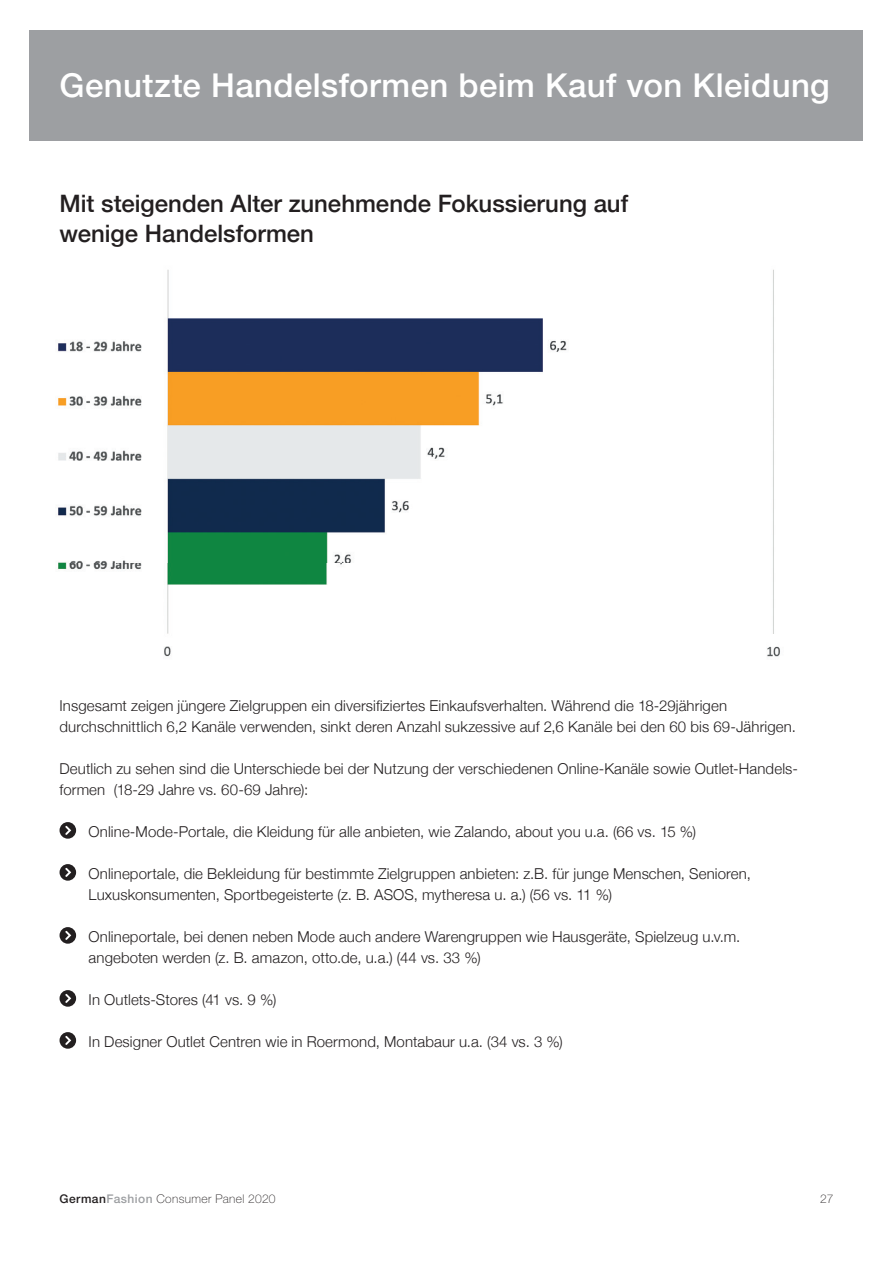
<style>
.page{position:relative;width:893px;height:1263px;background:#fff}
.page>*{position:absolute;margin:0;border:0;box-sizing:border-box;transform-origin:0 0}
.t1{font:500 33px "Helvetica Neue LT";letter-spacing:.01em;color:#fff}
.t2{font:500 24px/30px "Helvetica Neue";color:#231f20}
.t3{font:300 15px/21px "Helvetica Neue";letter-spacing:.01em;color:#231f20}
.t4{font:100 12px "Helvetica Neue LT";letter-spacing:.03em;color:#231f20}
.s1{font-weight:500}
.s2{font-weight:500;color:#9d9fa2}
</style>
<div class="page">
<div style="left:30px;top:30px;width:833px;height:110px;background:#9d9fa2"></div>
<svg style="left:60px;top:822px;width:16px;height:17px"></svg>
<svg style="left:60px;top:864px;width:16px;height:17px"></svg>
<svg style="left:60px;top:927px;width:16px;height:17px"></svg>
<svg style="left:60px;top:990px;width:16px;height:17px"></svg>
<svg style="left:60px;top:1032px;width:16px;height:17px"></svg>
<img style="left:58px;top:269px;width:722px;height:388px">
<h1 class="t1" style="left:60px;top:65px;width:772px">Genutzte Handelsformen beim Kauf von Kleidung</h1>
<h2 class="t2" style="left:60px;top:186px;width:570px">Mit steigenden Alter zunehmende Fokussierung auf wenige Handelsformen</h2>
<p class="t3" style="left:60px;top:694px;width:738px">Insgesamt zeigen jüngere Zielgruppen ein diversifiziertes Einkaufsverhalten. Während die 18-29jährigen durchschnittlich 6,2 Kanäle verwenden, sinkt deren Anzahl sukzessive auf 2,6 Kanäle bei den 60 bis 69-Jährigen.</p>
<p class="t3" style="left:60px;top:757px;width:740px">Deutlich zu sehen sind die Unterschiede bei der Nutzung der verschiedenen Online-Kanäle sowie Outlet-Handels&shy;formen (18-29 Jahre vs. 60-69 Jahre):</p>
<p class="t3" style="left:89px;top:820px;width:609px">Online-Mode-Portale, die Kleidung für alle anbieten, wie Zalando, about you u.a. (66 vs. 15 %)</p>
<p class="t3" style="left:89px;top:862px;width:664px">Onlineportale, die Bekleidung für bestimmte Zielgruppen anbieten: z.B. für junge Menschen, Senioren,<br>Luxuskonsumenten, Sportbegeisterte (z. B. ASOS, mytheresa u. a.) (56 vs. 11 %)</p>
<p class="t3" style="left:89px;top:925px;width:653px">Onlineportale, bei denen neben Mode auch andere Warengruppen wie Hausgeräte, Spielzeug u.v.m. angeboten werden (z. B. amazon, otto.de, u.a.) (44 vs. 33 %)</p>
<p class="t3" style="left:89px;top:988px;width:189px">In Outlets-Stores (41 vs. 9 %)</p>
<p class="t3" style="left:89px;top:1030px;width:476px">In Designer Outlet Centren wie in Roermond, Montabaur u.a. (34 vs. 3 %)</p>
<p class="t4" style="left:60px;top:1192px;width:218px"><span class="s1">German</span><span class="s2">Fashion</span> Consumer Panel 2020</p>
<p class="t4" style="left:820px;top:1192px;width:15px">27</p>
</div>
